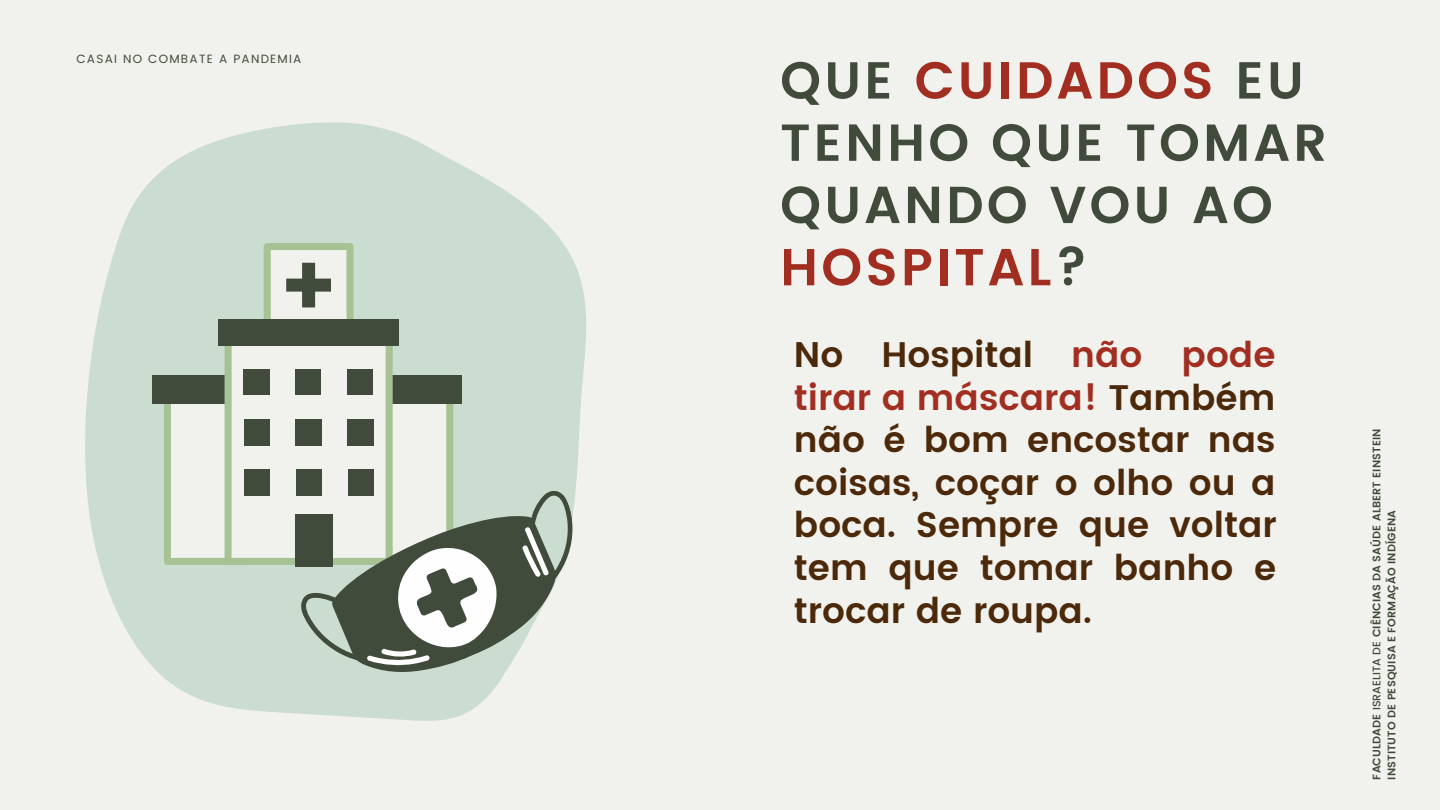
<style>
.page{position:relative;width:1440px;height:810px;background:#f1f2ed}
.page>*{position:absolute;margin:0;border:0;box-sizing:border-box;transform-origin:0 0}
.t1{font:600 52px/62.2px "Poppins";letter-spacing:.06em;color:#414b3b}
.t2{font:600 35.5px/42.6px "Poppins";color:#4c290a;text-align:justify}
.t3{font:12px "Poppins";letter-spacing:.105em;color:#414b3b}
.t4{font:600 11px "Poppins";letter-spacing:.01em;color:#414b3b}
.s1{color:#a22e21}
.s2{font-weight:500}
</style>
<div class="page">
<svg style="left:85px;top:122px;width:501px;height:599px;fill:#cbddd1"></svg>
<div style="left:153px;top:375px;width:309px;height:29px;background:#414b3b"></div>
<svg style="left:322px;top:497px;width:251px;height:202px"></svg>
<svg style="left:164px;top:243px;width:349px;height:439px"></svg>
<svg style="left:519px;top:486px;width:67px;height:95px"></svg>
<p class="t3" style="left:76px;top:52px;width:227px">CASAI NO COMBATE A PANDEMIA</p>
<p class="t1" style="left:780px;top:50px;width:548px">QUE <span class="s1">CUIDADOS</span> EU<br>TENHO QUE TOMAR<br>QUANDO VOU AO<br><span class="s1">HOSPITAL</span>?</p>
<p class="t2" style="left:794px;top:333px;width:484px">No Hospital <span class="s1">não pode tirar a máscara!</span> Também não é bom encostar nas coisas, coçar o olho ou a boca. Sempre que voltar tem que tomar banho e trocar de roupa.</p>
<p class="t4" style="left:1370px;top:780px;width:352px;rotate:-90deg">FACULDADE <span class="s2">ISRAELITA DE</span> CIÊNCIAS DA SAÚDE ALBERT EINSTEIN</p>
<p class="t4" style="left:1385px;top:780px;width:271px;rotate:-90deg">INSTITUTO DE PESQUISA E FORMAÇÃO INDÍGENA</p>
</div>
